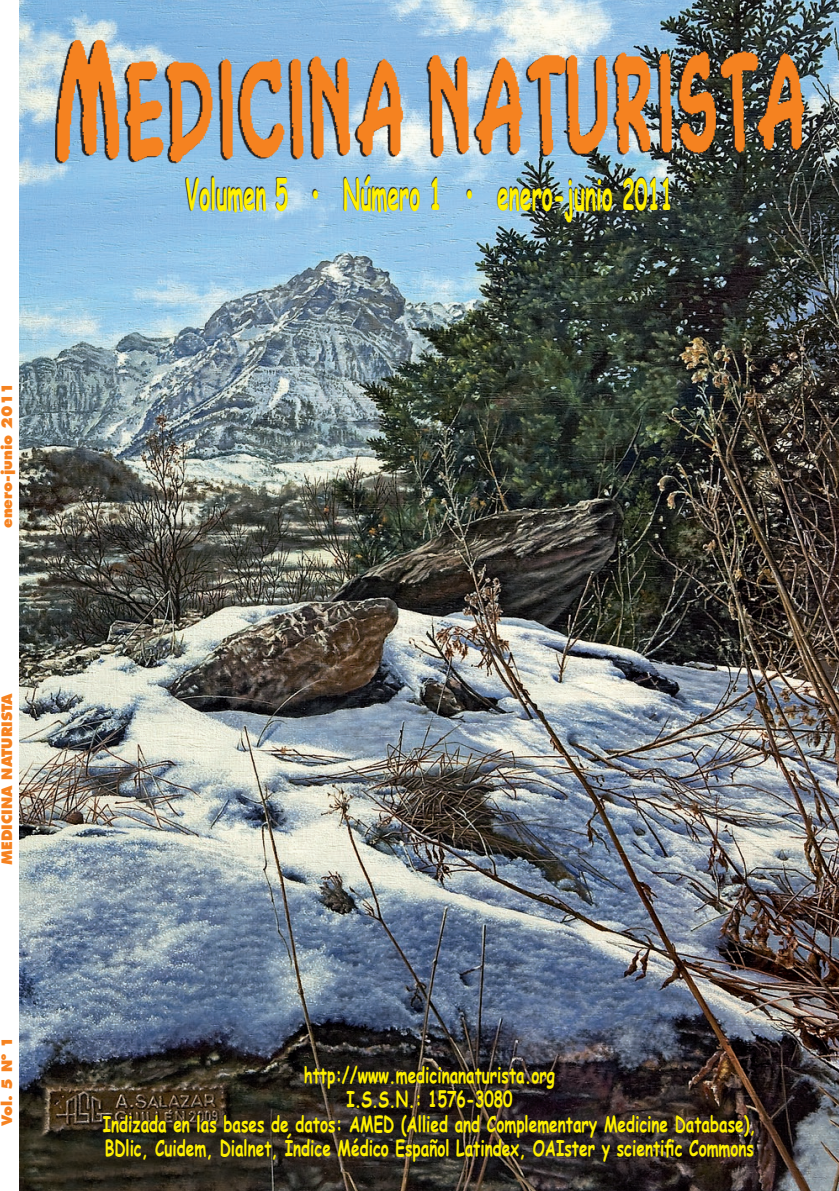
<style>
.page{position:relative;width:839px;height:1191px;background:#fff}
.page>*{position:absolute;margin:0;border:0;box-sizing:border-box;transform-origin:0 0}
.t1{font:700 42px "Comic Sans MS";color:#fff101;scale:.5 1}
.t2{font:700 21.88px/24.5px "Comic Sans MS";color:#fff101;text-align:center;scale:.7 1}
.t3{font:800 14px "Futura";color:#f58220}
</style>
<div class="page">
<img style="left:20px;top:0;width:818px;height:1191px">
<img style="left:55px;top:42px;width:773px;height:129px">
<img style="left:51px;top:37px;width:756px;height:125px">
<svg style="left:102px;top:1064px;width:736px;height:114px;background:#322a26"></svg>
<img style="left:19px;top:243px;width:23px;height:246px">
<svg style="left:185px;top:175px;width:653px;height:62px;background:#627b89"></svg>
<p class="t3" style="left:-2px;top:528px;width:148px;rotate:-90deg">enero-junio 2011</p>
<p class="t3" style="left:-2px;top:865px;width:174px;rotate:-90deg">MEDICINA NATURISTA</p>
<p class="t3" style="left:-2px;top:1126px;width:91px;rotate:-90deg">Vol. 5 Nº 1</p>
<h1 class="t1" style="left:185px;top:163px;width:977px">Volumen 5 • Número 1 • enero-junio 2011</h1>
<p class="t2" style="left:103px;top:1061px;width:934px">http://www.medicinanaturista.org<br>I.S.S.N.: 1576-3080<br>Indizada en las bases de datos: AMED (Allied and Complementary Medicine Database), BDlic, Cuidem, Dialnet, Índice Médico Español Latindex, OAIster y scientific Commons</p>
</div>
